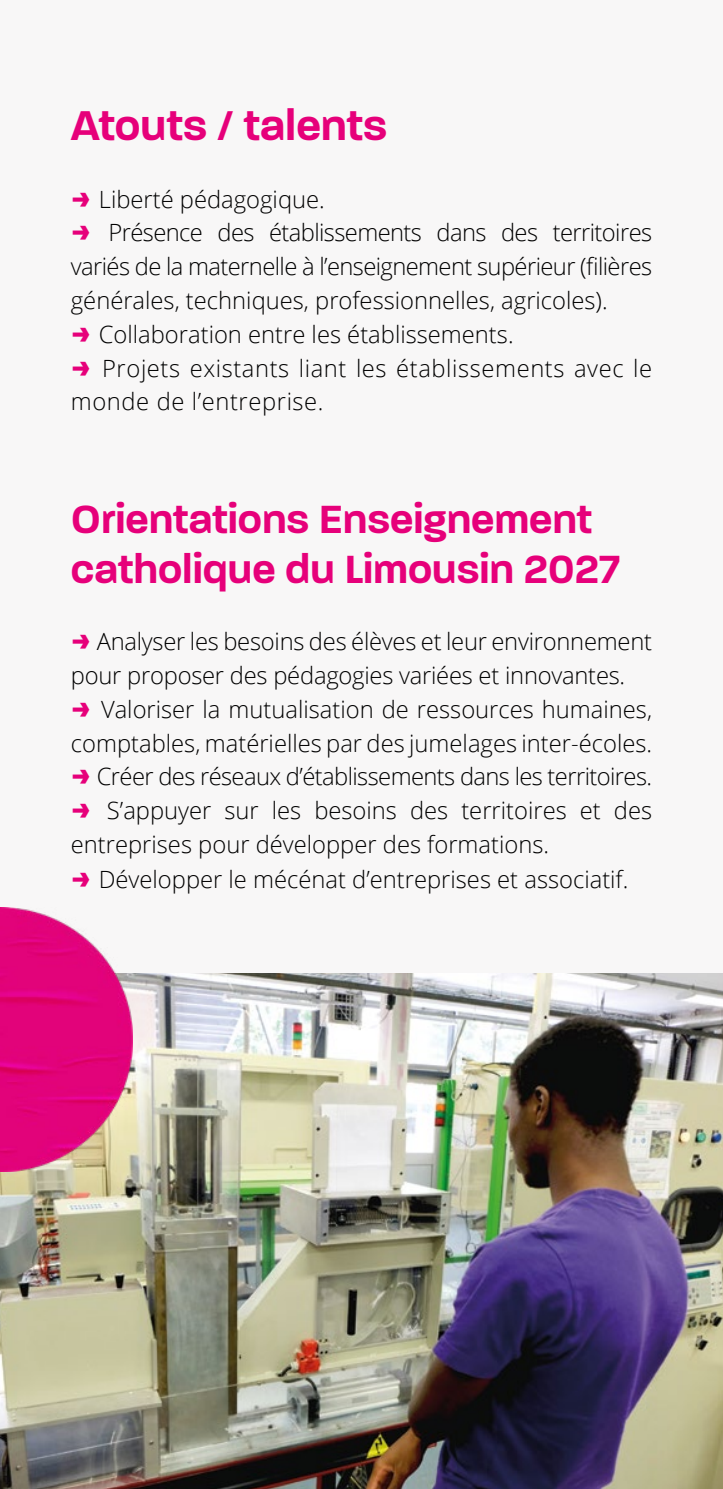
<style>
.page{position:relative;width:723px;height:1489px;background:#fff}
.page>*{position:absolute;margin:0;border:0;box-sizing:border-box;transform-origin:0 0}
.t1{font:600 45px "Paralucent";color:#e6007a}
.t2{font:600 42.5px/50px "Paralucent";color:#e6007a}
.t3{font:300 23.75px/33.8px "Open Sans";color:#000}
.t4{font:300 23.75px/33.8px "Open Sans";letter-spacing:.025em;color:#000}
.t5{font:300 23.75px "Open Sans";letter-spacing:-.025em;color:#000}
.s1{font-family:"Paralucent";font-weight:700;font-size:32.5px;color:#e6007a}
</style>
<div class="page">
<div style="left:0;top:0;width:723px;height:1488px;background:#f8f7f7"></div>
<img style="left:0;top:973px;width:723px;height:515px">
<img style="left:0;top:907px;width:132px;height:264px">
<h1 class="t1" style="left:71px;top:98px;width:318px">Atouts / talents</h1>
<p class="t3" style="left:71px;top:181px;width:255px"><span class="s1">→</span> Liberté pédagogique.</p>
<p class="t3" style="left:71px;top:215px;width:583px;text-align:justify"><span class="s1">→</span> Présence des établissements dans des territoires variés de la maternelle à l’enseignement supérieur (filières générales, techniques, professionnelles, agricoles).</p>
<p class="t3" style="left:71px;top:316px;width:444px"><span class="s1">→</span> Collaboration entre les établissements.</p>
<p class="t4" style="left:71px;top:350px;width:583px"><span class="s1">→</span> Projets existants liant les établissements avec le monde de l’entreprise.</p>
<h2 class="t2" style="left:71px;top:494px;width:550px">Orientations Enseignement catholique du Limousin 2027</h2>
<p class="t3" style="left:71px;top:624px;width:583px"><span class="s1">→</span> Analyser les besoins des élèves et leur environnement pour proposer des pédagogies variées et innovantes.</p>
<p class="t3" style="left:71px;top:691px;width:583px"><span class="s1">→</span> Valoriser la mutualisation de ressources humaines, comptables, matérielles par des jumelages inter-écoles.</p>
<p class="t5" style="left:71px;top:760px;width:583px"><span class="s1">→</span> Créer des réseaux d’établissements dans les territoires.</p>
<p class="t3" style="left:71px;top:793px;width:583px"><span class="s1">→</span> S’appuyer sur les besoins des territoires et des entreprises pour développer des formations.</p>
<p class="t3" style="left:71px;top:861px;width:559px"><span class="s1">→</span> Développer le mécénat d’entreprises et associatif.</p>
</div>
